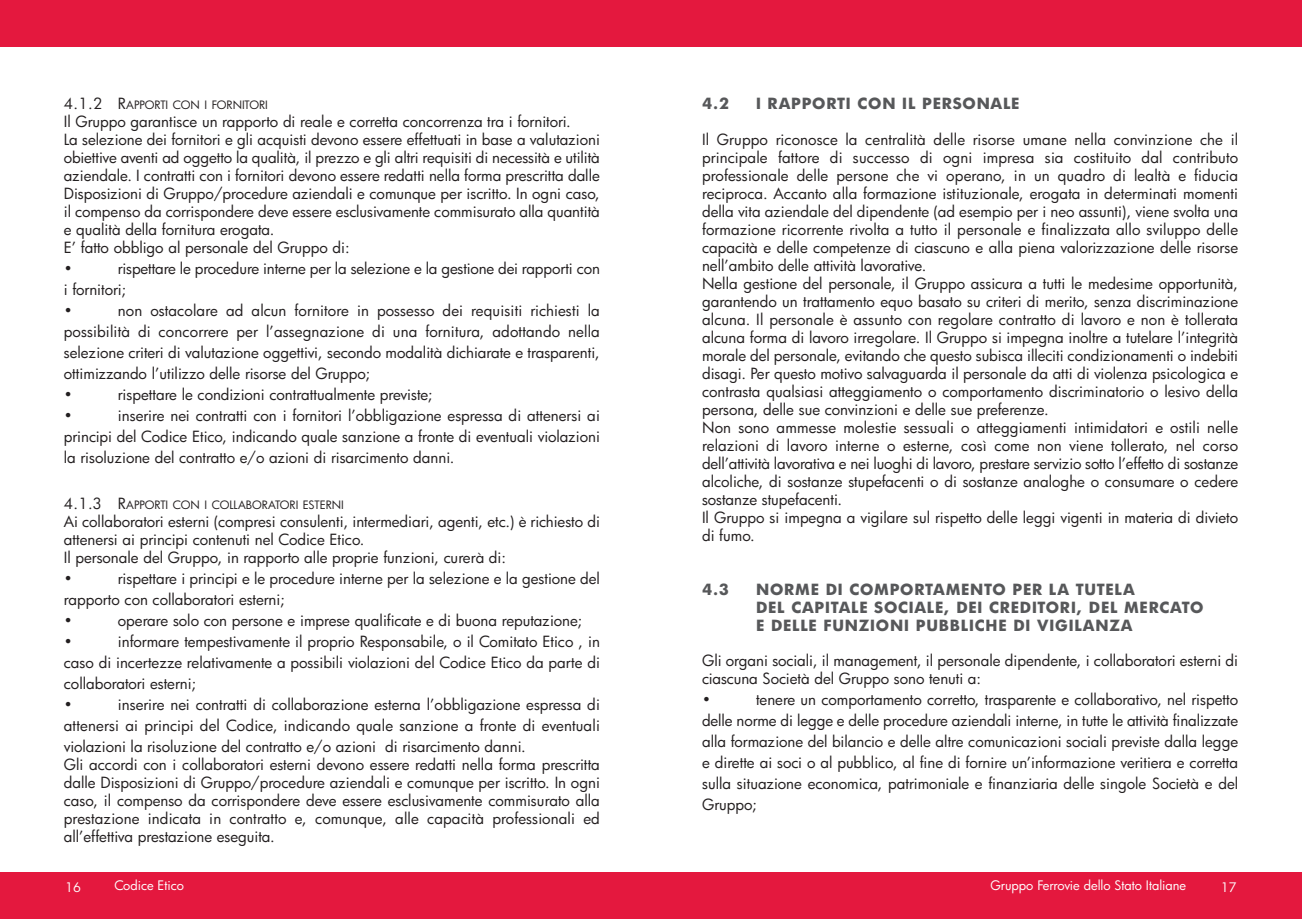
<style>
.page{position:relative;width:1302px;height:919px;background:#fff}
.page>*{position:absolute;margin:0;border:0;box-sizing:border-box;transform-origin:0 0}
.t1{font:15px/18px "Futura";color:#231f20}
.t2{font:700 15px/18px "Futura";letter-spacing:.05em;color:#57585a}
.t3{font:12.75px "Futura";color:#fff}
.t4{font:11.25px "Futura";letter-spacing:-.005em;color:#231f20}
.s1{font-size:15px}
</style>
<div class="page">
<div style="left:651px;top:0;width:650px;height:47px;background:#e4183e"></div>
<div style="left:651px;top:872px;width:650px;height:46px;background:#e4183e"></div>
<div style="left:0;top:0;width:651px;height:47px;background:#e4183e"></div>
<div style="left:0;top:872px;width:651px;height:46px;background:#e4183e"></div>
<p class="t4" style="left:64px;top:99px;width:205px"><span class="s1">4.1.2 R</span>APPORTI CON I FORNITORI</p>
<p class="t1" style="left:64px;top:113px;width:537px">Il Gruppo garantisce un rapporto di reale e corretta concorrenza tra i fornitori.<br>La selezione dei fornitori e gli acquisti devono essere effettuati in base a valutazioni obiettive aventi ad oggetto la qualità, il prezzo e gli altri requisiti di necessità e utilità aziendale. I contratti con i fornitori devono essere redatti nella forma prescritta dalle Disposizioni di Gruppo/procedure aziendali e comunque per iscritto. In ogni caso, il compenso da corrispondere deve essere esclusivamente commisurato alla quantità e qualità della fornitura erogata.<br>E’ fatto obbligo al personale del Gruppo di:</p>
<p class="t1" style="left:64px;top:260px;width:10px">•</p>
<p class="t1" style="left:64px;top:259px;width:537px;line-height:21px;text-indent:54px">rispettare le procedure interne per la selezione e la gestione dei rapporti con i fornitori;<br>•</p>
<p class="t1" style="left:64px;top:301px;width:537px;line-height:21px;text-indent:54px">non ostacolare ad alcun fornitore in possesso dei requisiti richiesti la possibilità di concorrere per l’assegnazione di una fornitura, adottando nella selezione criteri di valutazione oggettivi, secondo modalità dichiarate e trasparenti, ottimizzando l’utilizzo delle risorse del Gruppo;<br>•</p>
<p class="t1" style="left:118px;top:386px;width:316px">rispettare le condizioni contrattualmente previste;</p>
<p class="t1" style="left:64px;top:406px;width:537px;line-height:21px;text-align:justify;text-indent:54px">inserire nei contratti con i fornitori l’obbligazione espressa di attenersi ai principi del Codice Etico, indicando quale sanzione a fronte di eventuali violazioni la risoluzione del contratto e/o azioni di risarcimento danni.</p>
<p class="t4" style="left:64px;top:498px;width:281px"><span class="s1">4.1.3 R</span>APPORTI CON I COLLABORATORI ESTERNI</p>
<p class="t1" style="left:64px;top:512px;width:537px">Ai collaboratori esterni (compresi consulenti, intermediari, agenti, etc.) è richiesto di attenersi ai principi contenuti nel Codice Etico.<br>Il personale del Gruppo, in rapporto alle proprie funzioni, curerà di:</p>
<p class="t1" style="left:64px;top:569px;width:10px">•</p>
<p class="t1" style="left:64px;top:407px;width:10px">•</p>
<p class="t1" style="left:64px;top:568px;width:537px;line-height:21px;text-indent:54px">rispettare i principi e le procedure interne per la selezione e la gestione del rapporto con collaboratori esterni;<br>•</p>
<p class="t1" style="left:118px;top:611px;width:466px">operare solo con persone e imprese qualificate e di buona reputazione;</p>
<p class="t1" style="left:64px;top:631px;width:537px;line-height:21px;text-indent:54px">informare tempestivamente il proprio Responsabile, o il Comitato Etico , in caso di incertezze relativamente a possibili violazioni del Codice Etico da parte di collaboratori esterni;<br>•</p>
<p class="t1" style="left:64px;top:632px;width:10px">•</p>
<p class="t1" style="left:64px;top:694px;width:537px;line-height:21px;text-align:justify;text-indent:54px">inserire nei contratti di collaborazione esterna l’obbligazione espressa di attenersi ai principi del Codice, indicando quale sanzione a fronte di eventuali violazioni la risoluzione del contratto e/o azioni di risarcimento danni.</p>
<p class="t1" style="left:64px;top:755px;width:537px;text-align:justify">Gli accordi con i collaboratori esterni devono essere redatti nella forma prescritta dalle Disposizioni di Gruppo/procedure aziendali e comunque per iscritto. In ogni caso, il compenso da corrispondere deve essere esclusivamente commisurato alla prestazione indicata in contratto e, comunque, alle capacità professionali ed all’effettiva prestazione eseguita.</p>
<p class="t2" style="left:702px;top:95px;width:29px">4.2</p>
<p class="t2" style="left:756px;top:95px;width:265px">I RAPPORTI CON IL PERSONALE</p>
<p class="t1" style="left:702px;top:130px;width:537px">Il Gruppo riconosce la centralità delle risorse umane nella convinzione che il principale fattore di successo di ogni impresa sia costituito dal contributo professionale delle persone che vi operano, in un quadro di lealtà e fiducia reciproca. Accanto alla formazione istituzionale, erogata in determinati momenti della vita aziendale del dipendente (ad esempio per i neo assunti), viene svolta una formazione ricorrente rivolta a tutto il personale e finalizzata allo sviluppo delle capacità e delle competenze di ciascuno e alla piena valorizzazione delle risorse nell’ambito delle attività lavorative.<br>Nella gestione del personale, il Gruppo assicura a tutti le medesime opportunità, garantendo un trattamento equo basato su criteri di merito, senza discriminazione alcuna. Il personale è assunto con regolare contratto di lavoro e non è tollerata alcuna forma di lavoro irregolare. Il Gruppo si impegna inoltre a tutelare l’integrità morale del personale, evitando che questo subisca illeciti condizionamenti o indebiti disagi. Per questo motivo salvaguarda il personale da atti di violenza psicologica e contrasta qualsiasi atteggiamento o comportamento discriminatorio o lesivo della persona, delle sue convinzioni e delle sue preferenze.<br>Non sono ammesse molestie sessuali o atteggiamenti intimidatori e ostili nelle relazioni di lavoro interne o esterne, così come non viene tollerato, nel corso dell’attività lavorativa e nei luoghi di lavoro, prestare servizio sotto l’effetto di sostanze alcoliche, di sostanze stupefacenti o di sostanze analoghe o consumare o cedere sostanze stupefacenti.<br>Il Gruppo si impegna a vigilare sul rispetto delle leggi vigenti in materia di divieto di fumo.</p>
<p class="t2" style="left:702px;top:580px;width:29px">4.3</p>
<p class="t2" style="left:756px;top:580px;width:449px">NORME DI COMPORTAMENTO PER LA TUTELA<br>DEL CAPITALE SOCIALE, DEI CREDITORI, DEL MERCATO<br>E DELLE FUNZIONI PUBBLICHE DI VIGILANZA</p>
<p class="t1" style="left:702px;top:652px;width:537px">Gli organi sociali, il management, il personale dipendente, i collaboratori esterni di ciascuna Società del Gruppo sono tenuti a:</p>
<p class="t1" style="left:702px;top:691px;width:10px">•</p>
<p class="t1" style="left:702px;top:689px;width:537px;line-height:21px;text-align:justify;text-indent:54px">tenere un comportamento corretto, trasparente e collaborativo, nel rispetto delle norme di legge e delle procedure aziendali interne, in tutte le attività finalizzate alla formazione del bilancio e delle altre comunicazioni sociali previste dalla legge e dirette ai soci o al pubblico, al fine di fornire un’informazione veritiera e corretta sulla situazione economica, patrimoniale e finanziaria delle singole Società e del Gruppo;</p>
<p class="t3" style="left:65px;top:879px;width:17px">16</p>
<p class="t3" style="left:114px;top:878px;width:71px">Codice Etico</p>
<p class="t3" style="left:990px;top:878px;width:197px">Gruppo Ferrovie dello Stato Italiane</p>
<p class="t3" style="left:1220px;top:879px;width:17px">17</p>
</div>
